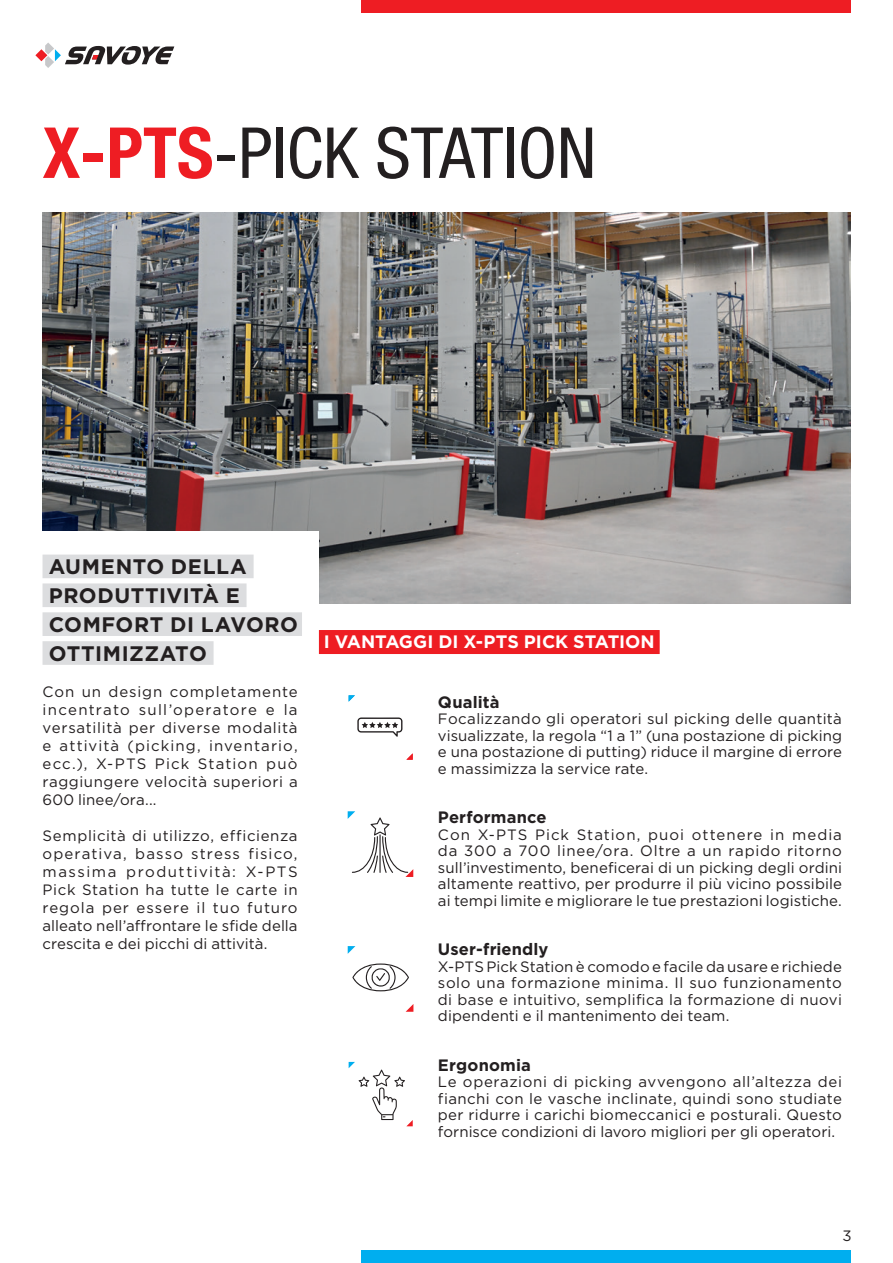
<style>
.page{position:relative;width:893px;height:1263px;background:#fff}
.page>*{position:absolute;margin:0;border:0;box-sizing:border-box;transform-origin:0 0}
.t1{font:condensed 70.5px "Helvetica Neue LT Std";color:#231f20}
.t2{font:700 21px "Gotham";letter-spacing:.025em;color:#231f20}
.t3{font:700 18px "Gotham";color:#fff}
.t4{font:700 16.5px "Gotham";letter-spacing:.01em;color:#231f20}
.t5{font:15px/16.5px "Gotham";letter-spacing:.005em;color:#231f20;text-align:justify}
.s1{font-weight:700;color:#ee1d23}
</style>
<div class="page">
<img style="left:43px;top:213px;width:807px;height:391px">
<div style="left:0;top:531px;width:319px;height:145px;background:#fff"></div>
<svg style="left:357px;top:717px;width:46px;height:20px"></svg>
<svg style="left:406px;top:753px;width:7px;height:7px"></svg>
<svg style="left:349px;top:695px;width:6px;height:7px"></svg>
<svg style="left:348px;top:811px;width:65px;height:66px"></svg>
<svg style="left:349px;top:1062px;width:64px;height:64px"></svg>
<svg style="left:406px;top:1004px;width:7px;height:8px"></svg>
<svg style="left:348px;top:946px;width:7px;height:8px"></svg>
<svg style="left:352px;top:963px;width:57px;height:28px"></svg>
<div style="left:319px;top:630px;width:341px;height:24px;background:#ee1d23"></div>
<div style="left:43px;top:555px;width:211px;height:23px;background:#dcdddf"></div>
<div style="left:43px;top:583px;width:204px;height:24px;background:#dcdddf"></div>
<div style="left:43px;top:612px;width:259px;height:24px;background:#dcdddf"></div>
<div style="left:43px;top:641px;width:171px;height:24px;background:#dcdddf"></div>
<svg style="left:35px;top:43px;width:139px;height:25px"></svg>
<div style="left:361px;top:0;width:489px;height:13px;background:#ee1d23"></div>
<div style="left:361px;top:1250px;width:489px;height:13px;background:#00aeef"></div>
<p class="t1" style="left:43px;top:112px;width:555px"><span class="s1">X-PTS</span>-PICK STATION</p>
<p class="t2" style="left:49px;top:553px;width:200px">AUMENTO DELLA</p>
<p class="t2" style="left:49px;top:582px;width:193px">PRODUTTIVITÀ E</p>
<p class="t2" style="left:49px;top:611px;width:251px">COMFORT DI LAVORO</p>
<p class="t2" style="left:49px;top:639px;width:160px">OTTIMIZZATO</p>
<p class="t5" style="left:43px;top:682px;width:257px;line-height:18px">Con un design completamente incentrato sull’operatore e la versatilità per diverse modalità e attività (picking, inventario, ecc.), X-PTS Pick Station può raggiungere velocità superiori a 600 linee/ora...</p>
<p class="t5" style="left:43px;top:826px;width:257px;line-height:18px">Semplicità di utilizzo, efficienza operativa, basso stress fisico, massima produttività: X-PTS Pick Station ha tutte le carte in regola per essere il tuo futuro alleato nell’affrontare le sfide della crescita e dei picchi di attività.</p>
<p class="t3" style="left:324px;top:630px;width:333px">I VANTAGGI DI X-PTS PICK STATION</p>
<p class="t4" style="left:438px;top:691px;width:63px">Qualità</p>
<p class="t5" style="left:438px;top:710px;width:405px">Focalizzando gli operatori sul picking delle quantità visualizzate, la regola “1 a 1” (una postazione di picking e una postazione di putting) riduce il margine di errore e massimizza la service rate.</p>
<p class="t4" style="left:438px;top:806px;width:110px">Performance</p>
<p class="t5" style="left:438px;top:826px;width:406px">Con X-PTS Pick Station, puoi ottenere in media da 300 a 700 linee/ora. Oltre a un rapido ritorno sull’investimento, beneficerai di un picking degli ordini altamente reattivo, per produrre il più vicino possibile ai tempi limite e migliorare le tue prestazioni logistiche.</p>
<p class="t4" style="left:438px;top:938px;width:112px">User-friendly</p>
<p class="t5" style="left:438px;top:958px;width:405px">X-PTS Pick Station è comodo e facile da usare e richiede solo una formazione minima. Il suo funzionamento di base e intuitivo, semplifica la formazione di nuovi dipendenti e il mantenimento dei team.</p>
<p class="t4" style="left:438px;top:1054px;width:94px">Ergonomia</p>
<p class="t5" style="left:438px;top:1073px;width:405px">Le operazioni di picking avvengono all’altezza dei fianchi con le vasche inclinate, quindi sono studiate per ridurre i carichi biomeccanici e posturali. Questo fornisce condizioni di lavoro migliori per gli operatori.</p>
<p class="t5" style="left:842px;top:1227px;width:11px">3</p>
</div>
